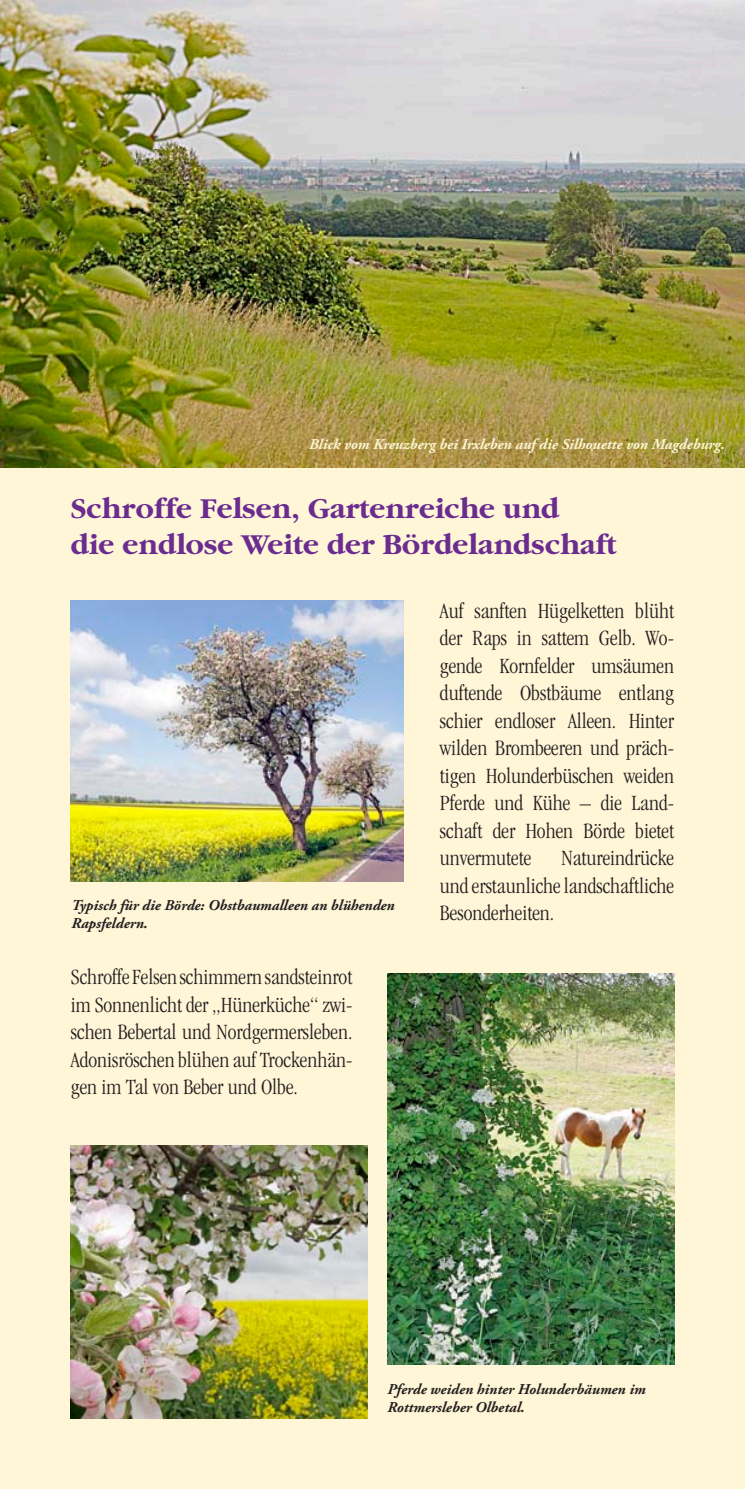
<style>
.page{position:relative;width:745px;height:1489px;background:#fff}
.page>*{position:absolute;margin:0;border:0;box-sizing:border-box;transform-origin:0 0}
.t1{font:700 30px/36px "Garamond";color:#6b2c90}
.t2{font:300 condensed 22.5px/27.5px "Garamond";color:#231f20;text-align:justify}
.t3{font:italic 700 15px/18px "Adobe Garamond Pro";color:#231f20}
.t4{font:italic 700 15px "Adobe Garamond Pro";color:#fdf5d2}
</style>
<div class="page">
<div style="left:0;top:0;width:744px;height:1488px;background:#fff6d7"></div>
<img style="left:0;top:0;width:744px;height:468px">
<img style="left:387px;top:973px;width:286px;height:391px">
<img style="left:71px;top:1145px;width:296px;height:272px">
<img style="left:71px;top:600px;width:332px;height:281px">
<p class="t4" style="left:309px;top:435px;width:417px">Blick vom Kreuzberg bei Irxleben auf die Silhouette von Magdeburg.</p>
<p class="t1" style="left:71px;top:490px;width:546px">Schroffe Felsen, Gartenreiche und<br>die endlose Weite der Bördelandschaft</p>
<p class="t3" style="left:71px;top:896px;width:324px">Typisch für die Börde: Obstbaumalleen an blühenden<br>Rapsfeldern.</p>
<p class="t2" style="left:71px;top:963px;width:283px">Schroffe Felsen schimmern sandsteinrot im Sonnenlicht der „Hünerküche“ zwi&shy;schen Bebertal und Nordgermersleben.<br>Adonisröschen blühen auf Trockenhän&shy;gen im Tal von Beber und Olbe.</p>
<p class="t2" style="left:439px;top:597px;width:235px">Auf sanften Hügelketten blüht der Raps in sattem Gelb. Wo&shy;gende Kornfelder umsäumen duftende Obstbäume entlang schier endloser Alleen. Hinter wilden Brombeeren und präch&shy;tigen Holunderbüschen weiden Pferde und Kühe – die Land&shy;schaft der Hohen Börde bietet unvermutete</p>
<p class="t2" style="left:439px;top:844px;width:235px;text-indent:121px">Natureindrücke und erstaunliche landschaftliche Besonderheiten.</p>
<p class="t3" style="left:387px;top:1379px;width:259px">Pferde weiden hinter Holunderbäumen im<br>Rottmersleber Olbetal.</p>
</div>
